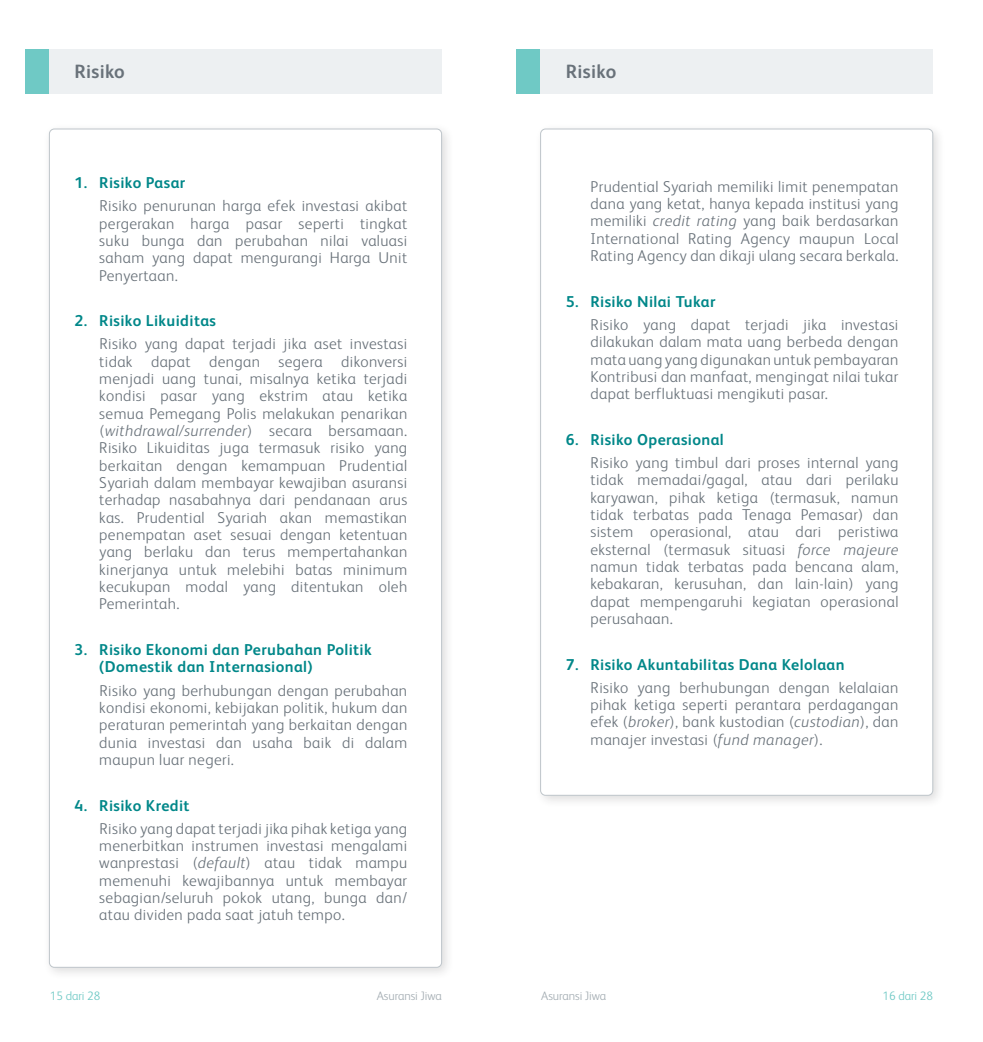
<style>
.page{position:relative;width:983px;height:1042px;background:#fff}
.page>*{position:absolute;margin:0;border:0;box-sizing:border-box;transform-origin:0 0}
.t1{font:700 19.25px "FS Albert Pro";letter-spacing:.015em;color:#69727a}
.t2{font:300 15.75px/17.3px "FS Albert Pro";letter-spacing:.025em;color:#69727a;text-align:justify}
.t3{font:700 15.75px/17.5px "FS Albert Pro";letter-spacing:.025em;color:#008789}
.t4{font:300 12.25px "FS Albert Pro";letter-spacing:-.005em;color:#a3acb2}
.t5{font:300 12.25px "FS Albert Pro";letter-spacing:-.005em;color:#6fc9c5}
.s1{font-style:italic}
</style>
<div class="page">
<div style="left:25px;top:50px;width:25px;height:44px;background:#6fc9c5"></div>
<div style="left:50px;top:50px;width:391px;height:44px;background:#edf0f2"></div>
<div style="left:516px;top:50px;width:24px;height:44px;background:#6fc9c5"></div>
<div style="left:540px;top:50px;width:392px;height:44px;background:#edf0f2"></div>
<div style="left:43px;top:123px;width:411px;height:857px;background:#231f20;opacity:.15"></div>
<div style="left:49px;top:129px;width:392px;height:838px;background:#fff;border-radius:5px"></div>
<div style="left:534px;top:123px;width:411px;height:686px;background:#231f20;opacity:.15"></div>
<div style="left:540px;top:129px;width:392px;height:666px;background:#fff;border-radius:5px"></div>
<p class="t1" style="left:74px;top:57px;width:52px">Risiko</p>
<p class="t1" style="left:566px;top:57px;width:52px">Risiko</p>
<p class="t3" style="left:74px;top:173px;width:112px">1. Risiko Pasar</p>
<p class="t2" style="left:99px;top:196px;width:309px">Risiko penurunan harga efek investasi akibat pergerakan harga pasar seperti tingkat suku bunga dan perubahan nilai valuasi saham yang dapat mengurangi Harga Unit Penyertaan.</p>
<p class="t3" style="left:74px;top:311px;width:143px">2. Risiko Likuiditas</p>
<p class="t2" style="left:99px;top:334px;width:309px">Risiko yang dapat terjadi jika aset investasi tidak dapat dengan segera dikonversi menjadi uang tunai, misalnya ketika terjadi kondisi pasar yang ekstrim atau ketika semua Pemegang Polis melakukan penarikan (<span class="s1">withdrawal/surrender</span>) secara bersamaan.<br>Risiko Likuiditas juga termasuk risiko yang berkaitan dengan kemampuan Prudential Syariah dalam membayar kewajiban asuransi terhadap nasabahnya dari pendanaan arus kas. Prudential Syariah akan memastikan penempatan aset sesuai dengan ketentuan yang berlaku dan terus mempertahankan kinerjanya untuk melebihi batas minimum kecukupan modal yang ditentukan oleh Pemerintah.</p>
<p class="t3" style="left:99px;top:640px;width:274px;text-indent:-25px">3. Risiko Ekonomi dan Perubahan Politik (Domestik dan Internasional)</p>
<p class="t2" style="left:99px;top:680px;width:309px">Risiko yang berhubungan dengan perubahan kondisi ekonomi, kebijakan politik, hukum dan peraturan pemerintah yang berkaitan dengan dunia investasi dan usaha baik di dalam maupun luar negeri.</p>
<p class="t3" style="left:74px;top:795px;width:117px">4. Risiko Kredit</p>
<p class="t2" style="left:99px;top:819px;width:309px">Risiko yang dapat terjadi jika pihak ketiga yang menerbitkan instrumen investasi mengalami wanprestasi (<span class="s1">default</span>) atau tidak mampu memenuhi kewajibannya untuk membayar sebagian/seluruh pokok utang, bunga dan/ atau dividen pada saat jatuh tempo.</p>
<p class="t2" style="left:590px;top:177px;width:309px">Prudential Syariah memiliki limit penempatan dana yang ketat, hanya kepada institusi yang memiliki <span class="s1">credit rating</span> yang baik berdasarkan International Rating Agency maupun Local Rating Agency dan dikaji ulang secara berkala.</p>
<p class="t3" style="left:566px;top:292px;width:151px">5. Risiko Nilai Tukar</p>
<p class="t2" style="left:590px;top:315px;width:309px">Risiko yang dapat terjadi jika investasi dilakukan dalam mata uang berbeda dengan mata uang yang digunakan untuk pembayaran Kontribusi dan manfaat, mengingat nilai tukar dapat berfluktuasi mengikuti pasar.</p>
<p class="t3" style="left:566px;top:430px;width:159px">6. Risiko Operasional</p>
<p class="t2" style="left:590px;top:453px;width:309px">Risiko yang timbul dari proses internal yang tidak memadai/gagal, atau dari perilaku karyawan, pihak ketiga (termasuk, namun tidak terbatas pada Tenaga Pemasar) dan sistem operasional, atau dari peristiwa eksternal (termasuk situasi <span class="s1">force majeure </span>namun tidak terbatas pada bencana alam, kebakaran, kerusuhan, dan lain-lain) yang dapat mempengaruhi kegiatan operasional perusahaan.</p>
<p class="t3" style="left:566px;top:654px;width:280px">7. Risiko Akuntabilitas Dana Kelolaan</p>
<p class="t2" style="left:590px;top:678px;width:309px">Risiko yang berhubungan dengan kelalaian pihak ketiga seperti perantara perdagangan efek (<span class="s1">broker</span>), bank kustodian (<span class="s1">custodian</span>), dan manajer investasi (<span class="s1">fund manager</span>).</p>
<p class="t5" style="left:50px;top:987px;width:52px">15 dari 28</p>
<p class="t4" style="left:377px;top:987px;width:66px">Asuransi Jiwa</p>
<p class="t4" style="left:541px;top:987px;width:66px">Asuransi Jiwa</p>
<p class="t5" style="left:882px;top:987px;width:52px">16 dari 28</p>
</div>
